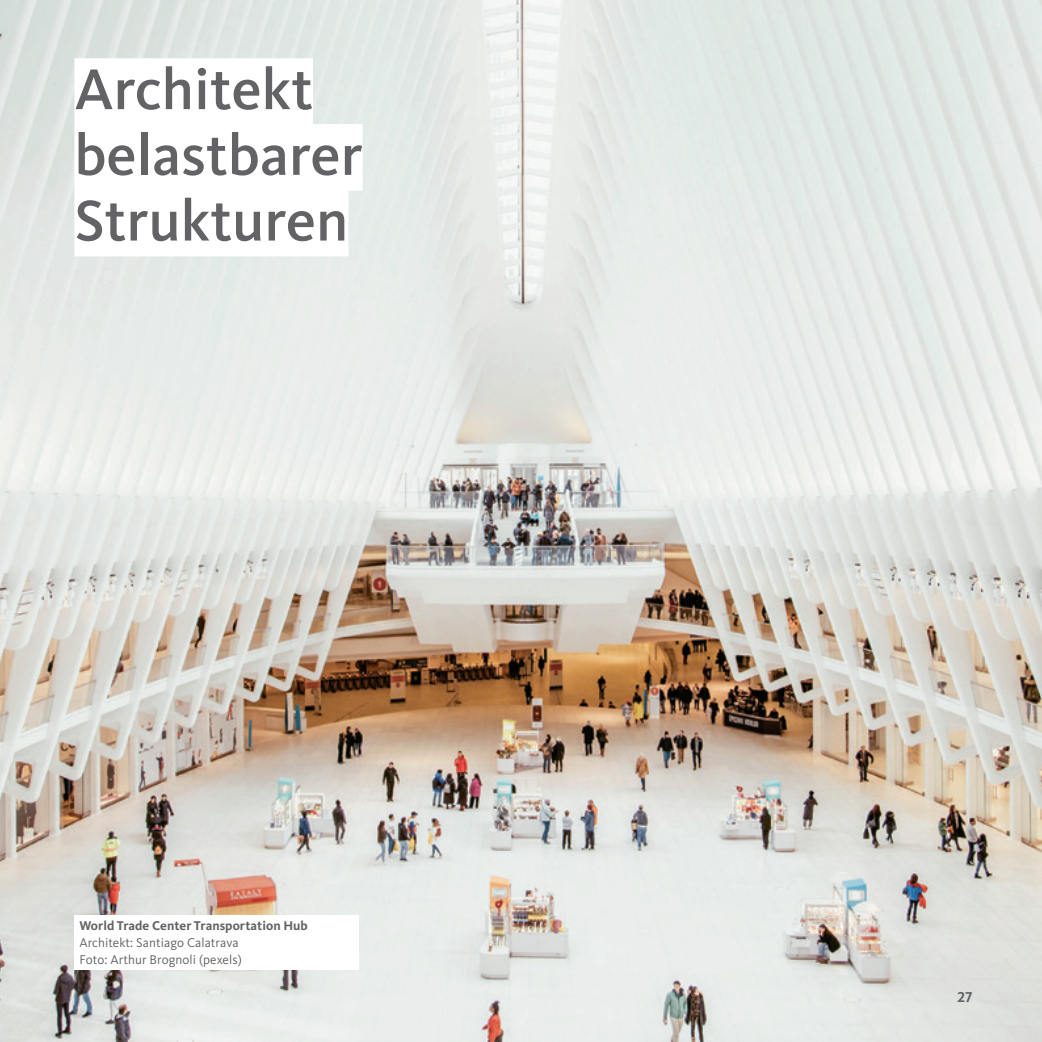
<style>
.page{position:relative;width:1042px;height:1042px;background:#fff}
.page>*{position:absolute;margin:0;border:0;box-sizing:border-box;transform-origin:0 0}
.t1{font:500 59.5px/65.6px "Kievit Pro";color:#636366}
.t2{font:700 14.88px "Kievit Pro";color:#636366}
.t3{font:13.12px/17.2px "Kievit Pro";letter-spacing:.005em;color:#636366}
.t4{font:700 13.12px "Kievit Pro";letter-spacing:.005em;color:#636366}
</style>
<div class="page">
<img style="left:0;top:0;width:1042px;height:1042px">
<div style="left:74px;top:58px;width:239px;height:67px;background:#fff"></div>
<div style="left:74px;top:124px;width:289px;height:67px;background:#fff"></div>
<div style="left:74px;top:190px;width:274px;height:66px;background:#fff"></div>
<div style="left:74px;top:915px;width:285px;height:54px;background:#fff"></div>
<h1 class="t1" style="left:74px;top:56px;width:290px">Architekt belastbarer<br>Strukturen</h1>
<p class="t4" style="left:79px;top:917px;width:230px">World Trade Center Transportation Hub</p>
<p class="t3" style="left:79px;top:934px;width:164px">Architekt: Santiago Calatrava<br>Foto: Arthur Brognoli (pexels)</p>
<p class="t2" style="left:957px;top:988px;width:16px">27</p>
</div>
